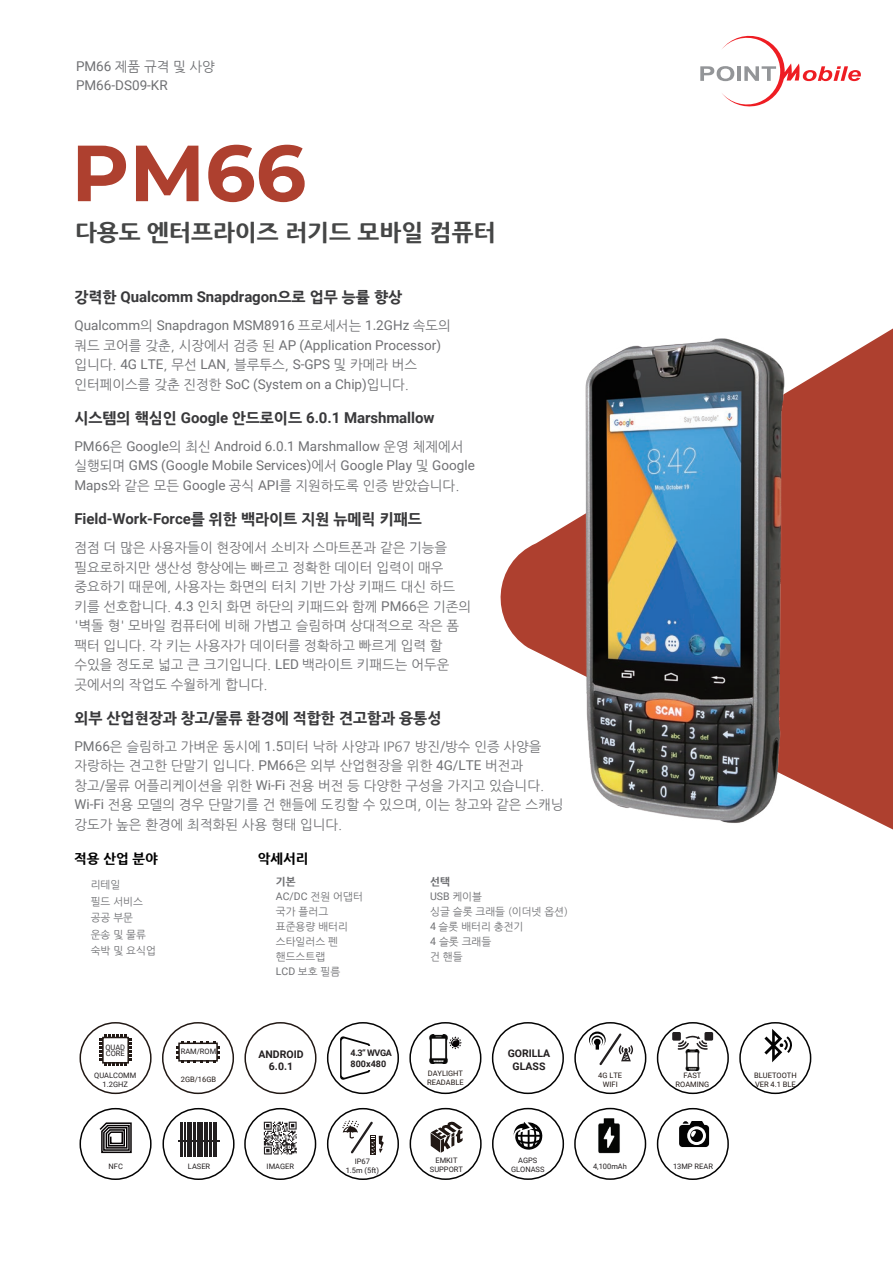
<style>
.page{position:relative;width:893px;height:1263px;background:#fff}
.page>*{position:absolute;margin:0;border:0;box-sizing:border-box;transform-origin:0 0}
.t1{font:700 79.35px "Montserrat";color:#ae402f}
.t2{font:800 23.25px "Nanum Gothic";color:#454646}
.t3{font:700 15px "Roboto";letter-spacing:-.005em;color:#39393b}
.t4{font:700 15px "Nanum Gothic OTF Extra";letter-spacing:-.005em;color:#39393b}
.t5{font:13.5px/19.5px "Nanum Gothic OTF";color:#6f7073}
.t6{font:13.5px/19.5px "Roboto";color:#6f7073}
.t7{font:13.5px "Nanum Gothic";color:#6f7073}
.t8{font:800 13.5px "Nanum Gothic";color:#000001}
.t9{font:10.5px/15px "Nanum Gothic";color:#6f7073}
.t10{font:700 10.5px/12.6px "Roboto";color:#231f20;text-align:center}
.t11{font:10.5px "Roboto";color:#6f7073}
.t12{font:800 10.5px "Nanum Gothic";color:#6f7073}
.t13{font:700 9px/10.8px "Roboto";color:#231f20}
.t14{font:7.5px/9px "Roboto";color:#231f20;text-align:center}
.t15{font:7.5px/9px "Roboto";color:#211814}
.s1{font-family:"Roboto"}
.s2{font-family:"Nanum Gothic OTF Extra"}
.s3{font-family:"Nanum Gothic OTF"}
.s4{font-family:"Nanum Gothic"}
</style>
<div class="page">
<svg style="left:500px;top:328px;width:393px;height:502px;fill:#ae402f"></svg>
<svg style="left:700px;top:35px;width:161px;height:72px"></svg>
<svg style="left:100px;top:1034px;width:31px;height:32px"></svg>
<div style="left:80px;top:1022px;width:72px;height:72px;border:2px solid #211814;border-radius:50%"></div>
<svg style="left:176px;top:1041px;width:44px;height:22px"></svg>
<div style="left:178px;top:1042px;width:40px;height:19px;border:2px solid #211814"></div>
<div style="left:162px;top:1022px;width:72px;height:72px;border:2px solid #211814;border-radius:50%"></div>
<div style="left:244px;top:1022px;width:72px;height:72px;border:2px solid #211814;border-radius:50%"></div>
<svg style="left:340px;top:1036px;width:30px;height:44px"></svg>
<div style="left:327px;top:1022px;width:72px;height:72px;border:2px solid #030303;border-radius:50%"></div>
<svg style="left:453px;top:1036px;width:9px;height:14px"></svg>
<div style="left:409px;top:1022px;width:72px;height:72px;border:2px solid #030303;border-radius:50%"></div>
<div style="left:492px;top:1022px;width:72px;height:72px;border:2px solid #030303;border-radius:50%"></div>
<div style="left:574px;top:1022px;width:72px;height:72px;border:2px solid #030303;border-radius:50%"></div>
<div style="left:657px;top:1022px;width:72px;height:72px;border:2px solid #030303;border-radius:50%"></div>
<div style="left:672px;top:1032px;width:9px;height:9px;background:#231f20;border-radius:2px"></div>
<div style="left:704px;top:1032px;width:9px;height:9px;background:#231f20;border-radius:2px"></div>
<svg style="left:678px;top:1036px;width:30px;height:14px"></svg>
<div style="left:739px;top:1022px;width:72px;height:72px;border:2px solid #030303;border-radius:50%"></div>
<svg style="left:264px;top:1122px;width:33px;height:32px"></svg>
<div style="left:244px;top:1108px;width:72px;height:72px;border:2px solid #030303;border-radius:50%"></div>
<svg style="left:764px;top:1029px;width:28px;height:33px"></svg>
<svg style="left:99px;top:1122px;width:33px;height:32px"></svg>
<div style="left:80px;top:1108px;width:72px;height:72px;border:2px solid #030303;border-radius:50%"></div>
<svg style="left:589px;top:1031px;width:44px;height:34px"></svg>
<img style="left:429px;top:1034px;width:24px;height:30px">
<img style="left:682px;top:1049px;width:21px;height:21px">
<div style="left:162px;top:1108px;width:73px;height:72px;border:2px solid #030303;border-radius:50%"></div>
<div style="left:327px;top:1108px;width:72px;height:72px;border:2px solid #030303;border-radius:50%"></div>
<svg style="left:679px;top:1121px;width:30px;height:26px"></svg>
<svg style="left:513px;top:1122px;width:29px;height:28px"></svg>
<div style="left:492px;top:1108px;width:72px;height:72px;border:2px solid #030303;border-radius:50%"></div>
<div style="left:574px;top:1108px;width:72px;height:72px;border:2px solid #030303;border-radius:50%"></div>
<div style="left:410px;top:1108px;width:72px;height:72px;border:2px solid #030303;border-radius:50%"></div>
<div style="left:657px;top:1108px;width:72px;height:72px;border:2px solid #030303;border-radius:50%"></div>
<svg style="left:431px;top:1121px;width:32px;height:32px"></svg>
<img style="left:584px;top:1110px;width:50px;height:44px">
<svg style="left:342px;top:1120px;width:42px;height:34px"></svg>
<img style="left:576px;top:332px;width:215px;height:497px">
<hr style="left:180px;top:1122px;width:1px;height:34px;background:#231f20">
<hr style="left:182px;top:1122px;width:1px;height:34px;background:#231f20">
<hr style="left:185px;top:1122px;width:1px;height:34px;background:#231f20">
<hr style="left:187px;top:1122px;width:2px;height:34px;background:#231f20">
<hr style="left:184px;top:1122px;width:1px;height:34px;background:#231f20">
<hr style="left:190px;top:1122px;width:1px;height:34px;background:#231f20">
<hr style="left:191px;top:1122px;width:1px;height:34px;background:#231f20">
<hr style="left:193px;top:1122px;width:1px;height:34px;background:#231f20">
<hr style="left:195px;top:1122px;width:1px;height:34px;background:#231f20">
<hr style="left:200px;top:1122px;width:1px;height:34px;background:#231f20">
<hr style="left:197px;top:1122px;width:2px;height:34px;background:#231f20">
<hr style="left:199px;top:1122px;width:1px;height:34px;background:#231f20">
<hr style="left:202px;top:1122px;width:1px;height:34px;background:#231f20">
<hr style="left:204px;top:1122px;width:2px;height:34px;background:#231f20">
<hr style="left:207px;top:1122px;width:1px;height:34px;background:#231f20">
<hr style="left:209px;top:1122px;width:1px;height:34px;background:#231f20">
<hr style="left:211px;top:1122px;width:1px;height:34px;background:#231f20">
<hr style="left:213px;top:1122px;width:1px;height:34px;background:#231f20">
<hr style="left:215px;top:1122px;width:1px;height:34px;background:#231f20">
<hr style="left:178px;top:1140px;width:41px;height:1px;background:#231f20">
<p class="t7" style="left:76px;top:61px;width:140px"><span class="s1">PM66</span> 제품 규격 및 사양</p>
<p class="t6" style="left:76px;top:75px;width:93px">PM66-DS09-KR</p>
<h1 class="t1" style="left:71px;top:116px;width:236px">PM66</h1>
<h2 class="t2" style="left:75px;top:220px;width:422px">다용도 엔터프라이즈 러기드 모바일 컴퓨터</h2>
<p class="t3" style="left:74px;top:286px;width:329px"><span class="s2">강력한</span> Qualcomm Snapdragon<span class="s2">으로 업무 능률 향상</span></p>
<p class="t6" style="left:74px;top:315px;width:378px">Qualcomm<span class="s3">의</span> Snapdragon MSM8916 <span class="s3">프로세서는</span> 1.2GHz <span class="s3">속도의 쿼드 코어를 갖춘, 시장에서 검증 된</span> AP (Application Processor)</p>
<p class="t5" style="left:74px;top:356px;width:344px">입니다. <span class="s1">4G LTE</span>, 무선 <span class="s1">LAN</span>, 블루투스, <span class="s1">S-GPS</span> 및 카메라 버스</p>
<p class="t6" style="left:74px;top:374px;width:336px"><span class="s3">인터페이스를 갖춘 진정한</span> SoC (System on a Chip)<span class="s3">입니다.</span></p>
<p class="t3" style="left:74px;top:407px;width:362px"><span class="s2">시스템의 핵심인</span> Google <span class="s2">안드로이드</span> 6.0.1 Marshmallow</p>
<p class="t6" style="left:74px;top:436px;width:402px">PM66<span class="s3">은</span> Google<span class="s3">의 최신</span> Android 6.0.1 Marshmallow <span class="s3">운영 체제에서 실행되며</span> GMS (Google Mobile Services)<span class="s3">에서</span> Google Play <span class="s3">및</span> Google</p>
<p class="t5" style="left:74px;top:476px;width:386px"><span class="s1">Maps</span>와 같은 모든 <span class="s1">Google</span> 공식 <span class="s1">API</span>를 지원하도록 인증 받았습니다.</p>
<p class="t3" style="left:74px;top:508px;width:349px">Field-Work-Force<span class="s2">를 위한 백라이트 지원 뉴메릭 키패드</span></p>
<p class="t5" style="left:74px;top:538px;width:398px">점점 더 많은 사용자들이 현장에서 소비자 스마트폰과 같은 기능을 필요로하지만 생산성 향상에는 빠르고 정확한 데이터 입력이 매우 중요하기 때문에, 사용자는 화면의 터치 기반 가상 키패드 대신 하드 키를 선호합니다. <span class="s1">4.3</span> 인치 화면 하단의 키패드와 함께 <span class="s1">PM66</span>은 기존의 '벽돌 형' 모바일 컴퓨터에 비해 가볍고 슬림하며 상대적으로 작은 폼 팩터 입니다. 각 키는 사용자가 데이터를 정확하고 빠르게 입력 할 수있을 정도로 넓고 큰 크기입니다. <span class="s1">LED</span> 백라이트 키패드는 어두운 곳에서의 작업도 수월하게 합니다.</p>
<p class="t4" style="left:74px;top:710px;width:368px">외부 산업현장과 창고/물류 환경에 적합한 견고함과 융통성</p>
<p class="t5" style="left:74px;top:737px;width:491px"><span class="s1">PM66</span>은 슬림하고 가벼운 동시에 <span class="s1">1.5</span>미터 낙하 사양과 IP67 방진/방수 인증 사양을 자랑하는 견고한 단말기 입니다. <span class="s1">PM66</span>은 외부 산업현장을 위한 <span class="s1">4G/LTE</span> 버전과 창고/물류 어플리케이션을 위한 <span class="s1">Wi-Fi</span> 전용 버전 등 다양한 구성을 가지고 있습니다.<br><span class="s1">Wi-Fi</span> 전용 모델의 경우 단말기를 건 핸들에 도킹할 수 있으며, 이는 창고와 같은 스캐닝 강도가 높은 환경에 최적화된 사용 형태 입니다.</p>
<p class="t8" style="left:258px;top:851px;width:52px">악세서리</p>
<p class="t12" style="left:276px;top:876px;width:21px">기본</p>
<p class="t11" style="left:276px;top:889px;width:88px">AC/DC <span class="s4">전원 어댑터</span></p>
<p class="t9" style="left:276px;top:904px;width:74px">국가 플러그 표준용량 배터리 스타일러스 펜 핸드스트랩<br><span class="s1">LCD</span> 보호 필름</p>
<p class="t8" style="left:74px;top:851px;width:85px">적용 산업 분야</p>
<p class="t9" style="left:91px;top:877px;width:67px;line-height:16.5px">리테일<br>필드 서비스 공공 부문<br>운송 및 물류 숙박 및 요식업</p>
<p class="t12" style="left:430px;top:876px;width:21px">선택</p>
<p class="t11" style="left:430px;top:889px;width:53px">USB <span class="s4">케이블</span></p>
<p class="t9" style="left:430px;top:904px;width:139px">싱글 슬롯 크래들 (이더넷 옵션)<br><span class="s1">4</span> 슬롯 배터리 충전기<br><span class="s1">4</span> 슬롯 크래들<br>건 핸들</p>
<p class="t14" style="left:105px;top:1044px;width:21px;line-height:6px;text-align:left">QUAD<br>CORE</p>
<p class="t14" style="left:94px;top:1070px;width:44px">QUALCOMM<br>1.2GHZ</p>
<p class="t14" style="left:181px;top:1047px;width:37px">RAM/ROM</p>
<p class="t15" style="left:181px;top:1075px;width:37px">2GB/16GB</p>
<p class="t10" style="left:258px;top:1047px;width:47px">ANDROID<br>6.0.1</p>
<p class="t13" style="left:351px;top:1047px;width:43px">4.3“ WVGA<br>800x480</p>
<p class="t15" style="left:427px;top:1068px;width:38px">DAYLIGHT<br>READABLE</p>
<p class="t10" style="left:508px;top:1046px;width:44px">GORILLA<br>GLASS</p>
<p class="t15" style="left:598px;top:1070px;width:25px;text-align:center">4G LTE<br>WIFI</p>
<p class="t15" style="left:676px;top:1070px;width:35px;text-align:center">FAST<br>ROAMING</p>
<p class="t15" style="left:754px;top:1070px;width:44px">BLUETOOTH<br>VER 4.1 BLE</p>
<p class="t14" style="left:109px;top:1161px;width:16px">NFC</p>
<p class="t14" style="left:188px;top:1161px;width:24px">LASER</p>
<p class="t14" style="left:267px;top:1161px;width:29px">IMAGER</p>
<p class="t14" style="left:346px;top:1157px;width:35px">IP67<br>1.5m (5ft)</p>
<p class="t14" style="left:511px;top:1155px;width:35px">AGPS<br>GLONASS</p>
<p class="t14" style="left:593px;top:1161px;width:35px">4,100mAh</p>
<p class="t14" style="left:673px;top:1161px;width:41px">13MP REAR</p>
<p class="t14" style="left:430px;top:1155px;width:35px">EMKIT<br>SUPPORT</p>
</div>
